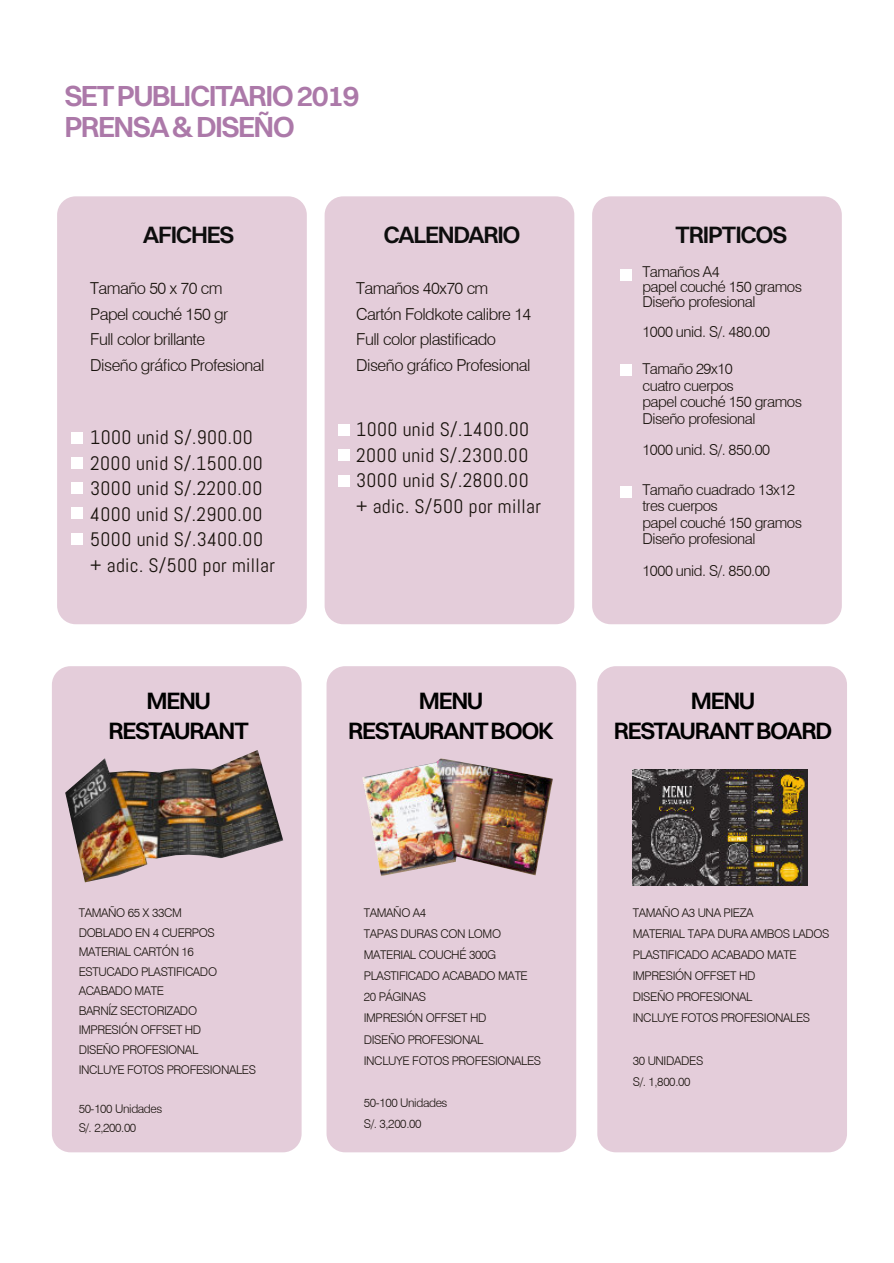
<style>
.page{position:relative;width:894px;height:1263px;background:#fff}
.page>*{position:absolute;margin:0;border:0;box-sizing:border-box;transform-origin:0 0}
.t1{font:700 29.4px/31.3px "Volkart";letter-spacing:-.055em;color:#ac79a9}
.t2{font:700 24px/29.5px "Volkart";letter-spacing:-.055em;color:#000;text-align:center}
.t3{font:700 24px "Volkart";letter-spacing:-.055em;color:#0d0d0d}
.t4{font:19.5px/25.5px "Abel";letter-spacing:.015em;color:#18120c}
.t5{font:300 16.5px/25.5px "Swiss 721 BT";letter-spacing:-.035em;color:#18120c}
.t6{font:300 15px/16.5px "Swiss 721 BT";letter-spacing:-.03em;color:#18120c}
.t7{font:300 12px/21px "Swiss 721 BT";letter-spacing:-.035em;color:#18120c}
</style>
<div class="page">
<div style="left:57px;top:196px;width:250px;height:428px;background:#e4cdda;border-radius:19px"></div>
<div style="left:324px;top:196px;width:250px;height:428px;background:#e4cdda;border-radius:19px"></div>
<div style="left:592px;top:196px;width:249px;height:428px;background:#e4cdda;border-radius:19px"></div>
<div style="left:52px;top:666px;width:249px;height:486px;background:#e4cdda;border-radius:19px"></div>
<div style="left:326px;top:666px;width:250px;height:486px;background:#e4cdda;border-radius:19px"></div>
<div style="left:597px;top:666px;width:249px;height:486px;background:#e4cdda;border-radius:19px"></div>
<img style="left:632px;top:769px;width:174px;height:117px">
<div style="left:71px;top:432px;width:11px;height:12px;background:#fff"></div>
<div style="left:338px;top:424px;width:12px;height:12px;background:#fff"></div>
<div style="left:620px;top:270px;width:11px;height:11px;background:#fff"></div>
<div style="left:71px;top:457px;width:11px;height:12px;background:#fff"></div>
<div style="left:338px;top:450px;width:12px;height:11px;background:#fff"></div>
<div style="left:620px;top:364px;width:11px;height:12px;background:#fff"></div>
<div style="left:71px;top:482px;width:11px;height:12px;background:#fff"></div>
<div style="left:338px;top:475px;width:12px;height:11px;background:#fff"></div>
<div style="left:620px;top:486px;width:11px;height:11px;background:#fff"></div>
<div style="left:71px;top:508px;width:11px;height:11px;background:#fff"></div>
<div style="left:71px;top:533px;width:11px;height:11px;background:#fff"></div>
<img style="left:362px;top:758px;width:190px;height:118px">
<img style="left:65px;top:750px;width:218px;height:132px">
<h1 class="t1" style="left:64px;top:79px;width:296px">SETPUBLICITARIO2019<br>PRENSA&amp;DISEÑO</h1>
<h2 class="t3" style="left:143px;top:219px;width:93px">AFICHES</h2>
<h2 class="t3" style="left:383px;top:219px;width:138px">CALENDARIO</h2>
<h2 class="t3" style="left:675px;top:219px;width:113px">TRIPTICOS</h2>
<h3 class="t5" style="left:90px;top:277px;width:176px">Tamaño 50 x 70 cm<br>Papel couché 150 gr<br>Full color brillante<br>Diseño gráfico Profesional</h3>
<h3 class="t5" style="left:356px;top:277px;width:176px">Tamaños 40x70 cm<br>Cartón Foldkote calibre 14<br>Full color plastificado<br>Diseño gráfico Profesional</h3>
<h3 class="t4" style="left:90px;top:425px;width:186px">1000 unid S/.900.00<br>2000 unid S/.1500.00<br>3000 unid S/.2200.00<br>4000 unid S/.2900.00<br>5000 unid S/.3400.00 + adic. S/500 por millar</h3>
<h3 class="t4" style="left:356px;top:417px;width:186px">1000 unid S/.1400.00<br>2000 unid S/.2300.00<br>3000 unid S/.2800.00 + adic. S/500 por millar</h3>
<p class="t6" style="left:642px;top:266px;width:161px;line-height:15px">Tamaños A4<br>papel couché 150 gramos<br>Diseño profesional</p>
<p class="t6" style="left:642px;top:325px;width:129px">1000 unid. S/. 480.00</p>
<p class="t6" style="left:642px;top:362px;width:161px">Tamaño 29x10<br>cuatro cuerpos<br>papel couché 150 gramos<br>Diseño profesional</p>
<p class="t6" style="left:642px;top:443px;width:129px">1000 unid. S/. 850.00</p>
<p class="t6" style="left:642px;top:483px;width:161px">Tamaño cuadrado 13x12 tres cuerpos<br>papel couché 150 gramos<br>Diseño profesional</p>
<p class="t6" style="left:642px;top:564px;width:129px">1000 unid. S/. 850.00</p>
<h2 class="t2" style="left:108px;top:686px;width:142px">MENU<br>RESTAURANT</h2>
<h2 class="t2" style="left:348px;top:686px;width:207px">MENU<br>RESTAURANTBOOK</h2>
<h2 class="t2" style="left:613px;top:686px;width:220px">MENU<br>RESTAURANTBOARD</h2>
<p class="t7" style="left:79px;top:905px;width:179px;line-height:19.5px">TAMAÑO 65 X 33CM<br>DOBLADO EN 4 CUERPOS<br>MATERIAL CARTÓN 16<br>ESTUCADO PLASTIFICADO<br>ACABADO MATE<br>BARNÍZ SECTORIZADO<br>IMPRESIÓN OFFSET HD<br>DISEÑO PROFESIONAL<br>INCLUYE FOTOS PROFESIONALES</p>
<p class="t7" style="left:79px;top:1100px;width:85px;line-height:19.5px">50-100 Unidades<br>S/. 2,200.00</p>
<p class="t7" style="left:364px;top:904px;width:179px">TAMAÑO A4<br>TAPAS DURAS CON LOMO<br>MATERIAL COUCHÉ 300G<br>PLASTIFICADO ACABADO MATE<br>20 PÁGINAS<br>IMPRESIÓN OFFSET HD<br>DISEÑO PROFESIONAL<br>INCLUYE FOTOS PROFESIONALES</p>
<p class="t7" style="left:364px;top:1093px;width:85px">50-100 Unidades<br>S/. 3,200.00</p>
<p class="t7" style="left:632px;top:904px;width:198px">TAMAÑO A3 UNA PIEZA<br>MATERIAL TAPA DURA AMBOS LADOS<br>PLASTIFICADO ACABADO MATE<br>IMPRESIÓN OFFSET HD<br>DISEÑO PROFESIONAL<br>INCLUYE FOTOS PROFESIONALES</p>
<p class="t7" style="left:632px;top:1051px;width:72px">30 UNIDADES<br>S/. 1,800.00</p>
</div>
